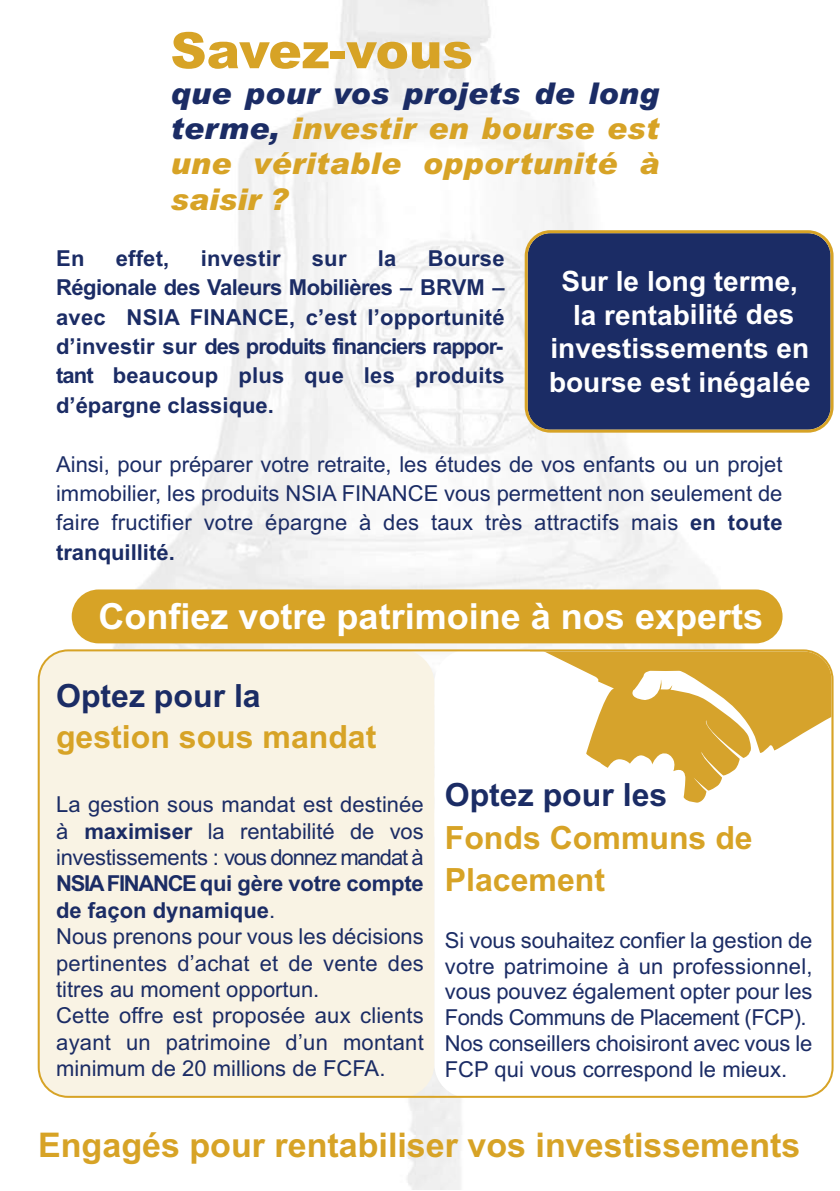
<style>
.page{position:relative;width:840px;height:1191px;background:#fff}
.page>*{position:absolute;margin:0;border:0;box-sizing:border-box;transform-origin:0 0}
.t1{font:900 50px "Arial";color:#d7a326}
.t2{font:700 36px "Arial";color:#fff}
.t3{font:700 34px "Arial";color:#d7a326}
.t4{font:700 32px/42.6px "Arial";color:#d7a326}
.t5{font:700 32px "Arial";color:#1b2c65}
.t6{font:italic 900 30px/35.4px "Arial";letter-spacing:.01em;color:#d7a326;text-align:justify}
.t7{font:700 28px/33.6px "Arial";letter-spacing:-.005em;color:#fff;text-align:center}
.t8{font:22px/26.4px "Arial";color:#1b2c65;text-align:justify}
.t9{font:700 22px/29.4px "Arial";letter-spacing:.01em;color:#1b2c65;text-align:justify}
.s1{color:#1b2c65}
.s2{font-weight:700}
</style>
<div class="page">
<img style="left:37px;top:0;width:797px;height:1189px">
<div style="left:72px;top:589px;width:710px;height:54px;background:#d7a326;border-radius:27px"></div>
<svg style="left:524px;top:230px;width:309px;height:203px"></svg>
<svg style="left:38px;top:649px;width:795px;height:448px"></svg>
<h1 class="t1" style="left:170px;top:22px;width:304px">Savez-vous</h1>
<h3 class="t6" style="left:170px;top:76px;width:490px"><span class="s1">que pour vos projets de long terme,</span> investir en bourse est une véritable opportunité à saisir ?</h3>
<p class="t9" style="left:56px;top:243px;width:30px">En</p>
<p class="t9" style="left:116px;top:243px;width:55px">effet,</p>
<p class="t9" style="left:200px;top:243px;width:81px">investir</p>
<p class="t9" style="left:312px;top:243px;width:36px">sur</p>
<p class="t9" style="left:377px;top:243px;width:20px">la</p>
<p class="t9" style="left:56px;top:243px;width:450px;text-indent:371px">Bourse Régionale des Valeurs Mobilières – BRVM – avec NSIA FINANCE, c’est l’opportunité d’investir sur des produits financiers rappor&shy;tant beaucoup plus que les produits d’épargne classique.</p>
<p class="t8" style="left:56px;top:449px;width:727px;line-height:29.4px">Ainsi, pour préparer votre retraite, les études de vos enfants ou un projet immobilier, les produits NSIA FINANCE vous permettent non seulement de faire fructifier votre épargne à des taux très attractifs mais <span class="s2">en toute tranquillité.</span></p>
<p class="t7" style="left:548px;top:264px;width:263px">Sur le long terme, la rentabilité des investissements en bourse est inégalée</p>
<h2 class="t2" style="left:98px;top:595px;width:666px">Confiez votre patrimoine à nos experts</h2>
<h3 class="t5" style="left:56px;top:677px;width:206px">Optez pour la</h3>
<h3 class="t4" style="left:56px;top:715px;width:322px">gestion sous mandat</h3>
<p class="t8" style="left:56px;top:791px;width:369px">La gestion sous mandat est destinée à <span class="s2">maximiser</span> la rentabilité de vos investissements : vous donnez mandat à</p>
<p class="t8" style="left:56px;top:870px;width:369px;text-align:left"><span class="s2">NSIAFINANCEqui gère votre compte de façon dynamique</span>.<br>Nous prenons pour vous les décisions pertinentes d’achat et de vente des titres au moment opportun.<br>Cette offre est proposée aux clients ayant un patrimoine d’un montant minimum de 20 millions de FCFA.</p>
<h3 class="t5" style="left:444px;top:776px;width:224px">Optez pour les</h3>
<h3 class="t4" style="left:444px;top:816px;width:309px">Fonds Communs de<br>Placement</h3>
<p class="t8" style="left:444px;top:927px;width:369px;line-height:25.8px;text-align:left">Si vous souhaitez confier la gestion de votre patrimoine à un professionnel, vous pouvez également opter pour les Fonds Communs de Placement (FCP).<br>Nos conseillers choisiront avec vous le FCP qui vous correspond le mieux.</p>
<h3 class="t3" style="left:38px;top:1125px;width:763px">Engagés pour rentabiliser vos investissements</h3>
</div>
